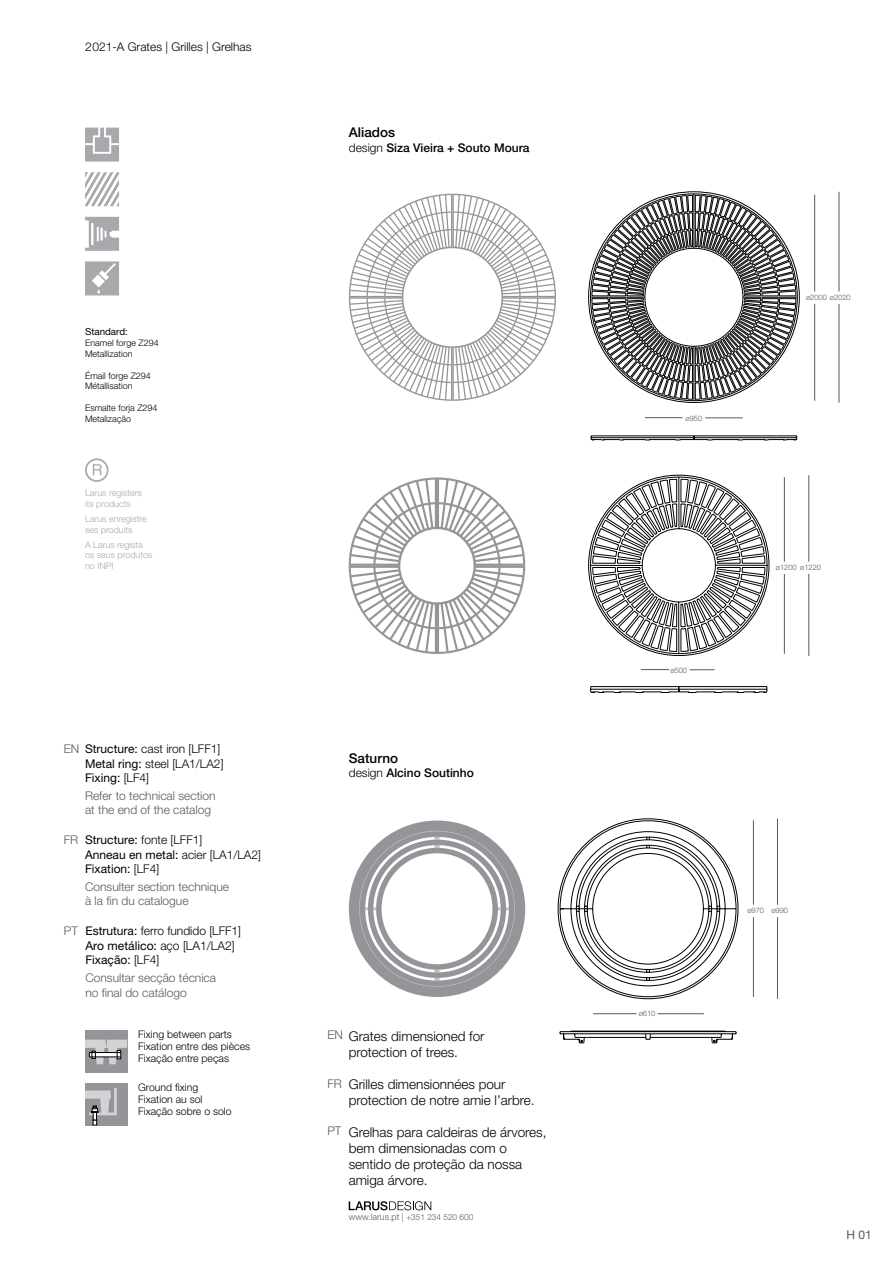
<style>
.page{position:relative;width:893px;height:1263px;background:#fff}
.page>*{position:absolute;margin:0;border:0;box-sizing:border-box;transform-origin:0 0}
.t1{font:300 13.5px/16.2px "Helvetica Neue LT Pro";color:#000}
.t2{font:500 13.5px "Helvetica Neue LT Pro";color:#000}
.t3{font:12.15px "Helvetica Neue LT Pro";color:#000}
.t4{font:300 12px/14.4px "Helvetica Neue LT Pro";color:#58595b}
.t5{font:300 12px/14.4px "Helvetica Neue LT Pro";color:#000}
.t6{font:12px/14.4px "Helvetica Neue LT Pro";color:#000}
.t7{font:500 12px "Helvetica Neue LT Pro";color:#000}
.t8{font:12px "Helvetica Neue LT Pro";color:#58595b}
.t9{font:300 10.5px/12px "Helvetica Neue LT Pro";color:#000}
.t10{font:9.75px "Helvetica Neue LT Pro";color:#000}
.t11{font:300 9px/10.8px "Helvetica Neue LT Pro";color:#a7a9ac}
.t12{font:300 9px/10.8px "Helvetica Neue LT Pro";color:#000}
.t13{font:300 9px "Helvetica Neue LT Pro";color:#58595b}
.t14{font:300 7.5px "Helvetica Neue LT Pro";color:#58595b}
.s1{font-weight:300}
.s2{font-weight:400}
.s3{color:#58595b}
.s4{font-weight:400;color:#000}
.s5{color:#000}
.s6{font-size:8.25px}
</style>
<div class="page">
<svg style="left:349px;top:1201px;width:82px;height:9px"></svg>
<svg style="left:591px;top:436px;width:207px;height:5px"></svg>
<hr style="left:814px;top:195px;width:1px;height:96px;background:#58595b">
<svg style="left:590px;top:686px;width:178px;height:7px"></svg>
<hr style="left:588px;top:1037px;width:58px;height:1px;background:#000">
<hr style="left:560px;top:1033px;width:176px;height:1px;background:#000">
<hr style="left:571px;top:1031px;width:154px;height:1px;background:#000">
<hr style="left:650px;top:1037px;width:60px;height:1px;background:#000">
<svg style="left:645px;top:1034px;width:6px;height:6px"></svg>
<svg style="left:710px;top:1031px;width:27px;height:12px"></svg>
<svg style="left:560px;top:1031px;width:28px;height:12px"></svg>
<hr style="left:814px;top:304px;width:1px;height:97px;background:#58595b">
<hr style="left:645px;top:417px;width:38px;height:1px;background:#58595b">
<hr style="left:784px;top:477px;width:1px;height:84px;background:#58595b">
<hr style="left:784px;top:574px;width:1px;height:80px;background:#58595b">
<hr style="left:593px;top:1013px;width:44px;height:1px;background:#58595b">
<hr style="left:658px;top:1013px;width:46px;height:1px;background:#58595b">
<hr style="left:753px;top:820px;width:1px;height:85px;background:#58595b">
<hr style="left:753px;top:917px;width:1px;height:80px;background:#58595b">
<svg style="left:590px;top:193px;width:208px;height:208px"></svg>
<svg style="left:590px;top:477px;width:177px;height:177px"></svg>
<svg style="left:560px;top:820px;width:176px;height:177px"></svg>
<hr style="left:705px;top:418px;width:38px;height:1px;background:#58595b">
<svg style="left:641px;top:669px;width:28px;height:1px"></svg>
<svg style="left:690px;top:669px;width:25px;height:1px"></svg>
<svg style="left:349px;top:194px;width:207px;height:207px"></svg>
<svg style="left:349px;top:820px;width:176px;height:177px"></svg>
<div style="left:85px;top:1031px;width:42px;height:42px;background:#939598"></div>
<svg style="left:85px;top:1040px;width:42px;height:24px"></svg>
<div style="left:85px;top:1083px;width:42px;height:42px;background:#939598"></div>
<svg style="left:85px;top:1088px;width:32px;height:37px"></svg>
<svg style="left:349px;top:477px;width:176px;height:177px"></svg>
<svg style="left:85px;top:128px;width:34px;height:34px"></svg>
<svg style="left:85px;top:217px;width:34px;height:34px"></svg>
<svg style="left:85px;top:261px;width:34px;height:34px"></svg>
<svg style="left:85px;top:172px;width:34px;height:34px"></svg>
<svg style="left:85px;top:458px;width:24px;height:24px"></svg>
<hr style="left:839px;top:192px;width:1px;height:99px;background:#58595b">
<hr style="left:839px;top:304px;width:1px;height:99px;background:#58595b">
<hr style="left:808px;top:475px;width:1px;height:86px;background:#58595b">
<hr style="left:808px;top:574px;width:1px;height:82px;background:#58595b">
<hr style="left:777px;top:819px;width:1px;height:86px;background:#58595b">
<hr style="left:777px;top:917px;width:1px;height:82px;background:#58595b">
<p class="t5" style="left:85px;top:39px;width:168px">2021-A Grates | Grilles | Grelhas</p>
<p class="t10" style="left:85px;top:326px;width:44px">Standard:</p>
<p class="t12" style="left:85px;top:337px;width:75px">Enamel forge Z294<br>Metallization</p>
<p class="t12" style="left:85px;top:370px;width:67px">Émail forge Z294<br>Métallisation</p>
<p class="t12" style="left:85px;top:402px;width:74px">Esmalte forja Z294<br>Metalização</p>
<p class="t11" style="left:85px;top:487px;width:58px">Larus registers its products</p>
<p class="t11" style="left:85px;top:513px;width:63px">Larus enregistre ses produits</p>
<p class="t11" style="left:85px;top:539px;width:69px">A Larus regista os seus produtos no INPI</p>
<p class="t2" style="left:349px;top:124px;width:48px">Aliados</p>
<p class="t7" style="left:349px;top:140px;width:182px"><span class="s1">design</span> Siza Vieira + Souto Moura</p>
<p class="t5" style="left:85px;top:741px;width:140px"><span class="s2">Structure:</span> cast iron [LFF1]<br><span class="s2">Metal ring:</span> steel [LA1/LA2]<br><span class="s2">Fixing:</span> [LF4]</p>
<p class="t4" style="left:85px;top:788px;width:132px">Refer to technical section at the end of the catalog</p>
<p class="t4" style="left:64px;top:741px;width:17px">EN</p>
<p class="t6" style="left:85px;top:832px;width:177px">Structure: <span class="s1">fonte [LFF1]<br></span>Anneau en metal: <span class="s1">acier [LA1/LA2]<br></span>Fixation: <span class="s1">[LF4]</span></p>
<p class="t4" style="left:85px;top:879px;width:146px">Consulter section technique à la fin du catalogue</p>
<p class="t4" style="left:64px;top:832px;width:16px">FR</p>
<p class="t5" style="left:64px;top:923px;width:179px"><span class="s3">PT</span> <span class="s2">Estrutura:</span> ferro fundido [LFF1]</p>
<p class="t3" style="left:85px;top:938px;width:151px">Aro metálico: <span class="s1">aço [LA1/LA2]</span></p>
<p class="t4" style="left:85px;top:951px;width:132px;line-height:18px"><span class="s4">Fixação:</span> <span class="s5">[LF4]<br></span>Consultar secção técnica</p>
<p class="t4" style="left:85px;top:985px;width:103px">no final do catálogo</p>
<p class="t9" style="left:138px;top:1028px;width:114px">Fixing between parts<br>Fixation entre des pièces<br>Fixação entre peças</p>
<p class="t9" style="left:138px;top:1081px;width:95px">Ground fixing<br>Fixation au sol<br>Fixação sobre o solo</p>
<p class="t2" style="left:349px;top:750px;width:51px">Saturno</p>
<p class="t7" style="left:349px;top:766px;width:126px"><span class="s1">design</span> Alcino Soutinho</p>
<p class="t1" style="left:349px;top:1027px;width:137px">Grates dimensioned for protection of trees.</p>
<p class="t1" style="left:349px;top:1076px;width:187px">Grilles dimensionnées pour protection de notre amie l’arbre.</p>
<p class="t1" style="left:349px;top:1123px;width:199px">Grelhas para caldeiras de árvores, bem dimensionadas com o sentido de proteção da nossa amiga árvore.</p>
<p class="t4" style="left:327px;top:1028px;width:17px">EN</p>
<p class="t4" style="left:327px;top:1076px;width:16px">FR</p>
<p class="t4" style="left:327px;top:1124px;width:16px">PT</p>
<p class="t13" style="left:349px;top:1211px;width:126px">www.larus.pt | <span class="s6">+351 234 520 600</span></p>
<p class="t14" style="left:686px;top:413px;width:18px">ø950</p>
<p class="t14" style="left:670px;top:665px;width:18px">ø500</p>
<p class="t14" style="left:806px;top:293px;width:46px">ø2000 ø2020</p>
<p class="t14" style="left:776px;top:563px;width:22px">ø1200</p>
<p class="t14" style="left:800px;top:563px;width:22px">ø1220</p>
<p class="t14" style="left:639px;top:1009px;width:18px">ø610</p>
<p class="t14" style="left:747px;top:906px;width:18px">ø970</p>
<p class="t14" style="left:771px;top:906px;width:18px">ø990</p>
<p class="t8" style="left:846px;top:1228px;width:27px">H 01</p>
</div>
